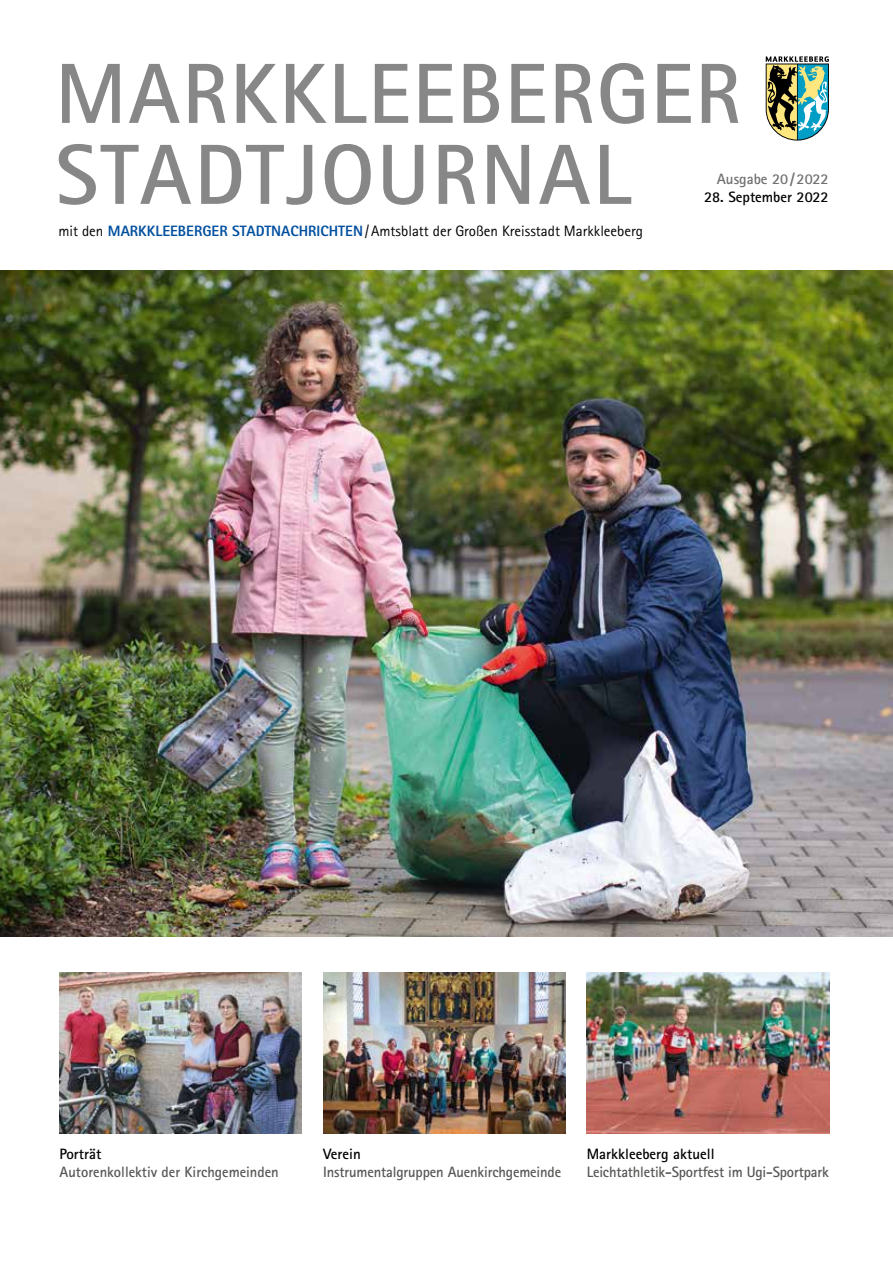
<style>
.page{position:relative;width:893px;height:1263px;background:#fff}
.page>*{position:absolute;margin:0;border:0;box-sizing:border-box;transform-origin:0 0}
.t1{font:700 85.5px/81px "Rotis Sans Serif";letter-spacing:.02em;color:#878787}
.t2{font:700 15px "Rotis Sans Serif";letter-spacing:-.01em;color:#575756}
.t3{font:15px "Rotis Sans Serif";color:#000}
.t4{font:700 15px "Rotis Sans Serif";color:#000}
.t5{font:700 15px "Rotis Sans Serif";color:#706f6f}
.s1{font-weight:800;color:#004f9f}
</style>
<div class="page">
<img style="left:60px;top:972px;width:242px;height:161px">
<svg style="left:766px;top:56px;width:63px;height:85px"></svg>
<img style="left:323px;top:972px;width:243px;height:161px">
<img style="left:0;top:271px;width:893px;height:666px">
<img style="left:587px;top:972px;width:242px;height:161px">
<h1 class="t1" style="left:55px;top:52px;width:687px">MARKKLEEBERGER<br>STADTJOURNAL</h1>
<p class="t5" style="left:717px;top:170px;width:113px">Ausgabe 20/2022</p>
<p class="t4" style="left:704px;top:188px;width:126px">28. September 2022</p>
<p class="t3" style="left:58px;top:222px;width:586px">mit den <span class="s1">MARKKLEEBERGER STADTNACHRICHTEN</span>/Amtsblatt der Großen Kreisstadt Markkleeberg</p>
<p class="t4" style="left:60px;top:1144px;width:43px">Porträt</p>
<p class="t2" style="left:60px;top:1162px;width:221px">Autorenkollektiv der Kirchgemeinden</p>
<p class="t4" style="left:323px;top:1144px;width:39px">Verein</p>
<p class="t2" style="left:323px;top:1162px;width:240px">Instrumentalgruppen Auenkirchgemeinde</p>
<p class="t4" style="left:587px;top:1144px;width:129px">Markkleeberg aktuell</p>
<p class="t2" style="left:587px;top:1162px;width:243px">Leichtathletik-Sportfest im Ugi-Sportpark</p>
</div>
